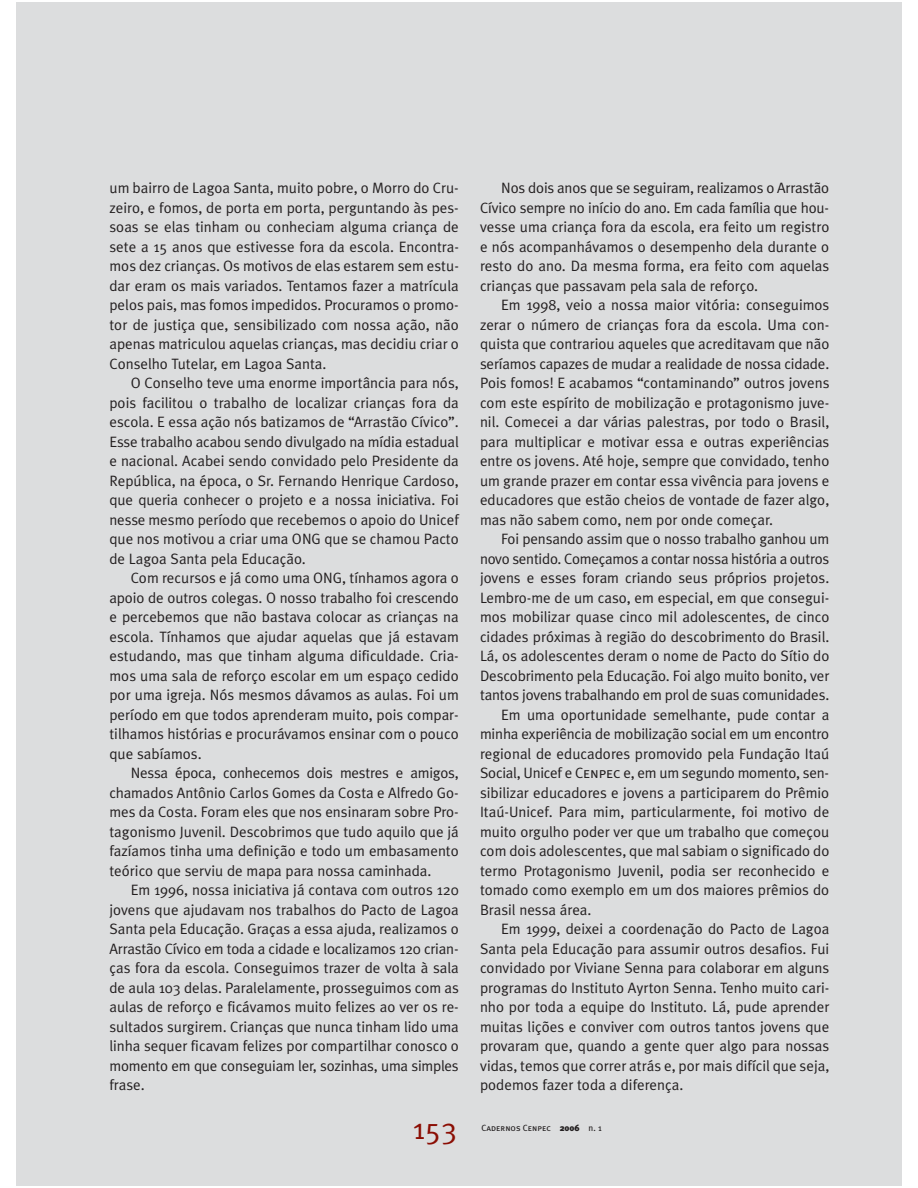
<style>
.page{position:relative;width:918px;height:1188px;background:#fff}
.page>*{position:absolute;margin:0;border:0;box-sizing:border-box;transform-origin:0 0}
.t1{font:30px "Meta Plus Normal";color:#8b0e04}
.t2{font:15px/19.5px "Meta Plus Normal";color:#231f20;text-align:justify}
.t3{font:9px "Meta Plus Book Caps";color:#231f20}
.s1{font-family:"Meta Plus Normal Caps"}
.s2{font-family:"Meta Plus";font-weight:900}
.s3{font-family:"Meta Plus"}
</style>
<div class="page">
<div style="left:16px;top:2px;width:886px;height:1184px;background:#dcddde"></div>
<p class="t2" style="left:109px;top:179px;width:351px">um bairro de Lagoa Santa, muito pobre, o Morro do Cru&shy;zeiro, e fomos, de porta em porta, perguntando às pes&shy;soas se elas tinham ou conheciam alguma criança de sete a 15 anos que estivesse fora da escola. Encontra&shy;mos dez crianças. Os motivos de elas estarem sem estu&shy;dar eram os mais variados. Tentamos fazer a matrícula pelos pais, mas fomos impedidos. Procuramos o promo&shy;tor de justiça que, sensibilizado com nossa ação, não apenas matriculou aquelas crianças, mas decidiu criar o Conselho Tutelar, em Lagoa Santa.</p>
<p class="t2" style="left:109px;top:374px;width:351px;text-indent:21px">O Conselho teve uma enorme importância para nós, pois facilitou o trabalho de localizar crianças fora da escola. E essa ação nós batizamos de “Arrastão Cívico”.<br>Esse trabalho acabou sendo divulgado na mídia estadual e nacional. Acabei sendo convidado pelo Presidente da República, na época, o Sr. Fernando Henrique Cardoso, que queria conhecer o projeto e a nossa iniciativa. Foi nesse mesmo período que recebemos o apoio do Unicef que nos motivou a criar uma ONG que se chamou Pacto de Lagoa Santa pela Educação.</p>
<p class="t2" style="left:109px;top:569px;width:351px;text-indent:21px">Com recursos e já como uma ONG, tínhamos agora o apoio de outros colegas. O nosso trabalho foi crescendo e percebemos que não bastava colocar as crianças na escola. Tínhamos que ajudar aquelas que já estavam estudando, mas que tinham alguma dificuldade. Cria&shy;mos uma sala de reforço escolar em um espaço cedido por uma igreja. Nós mesmos dávamos as aulas. Foi um período em que todos aprenderam muito, pois compar&shy;tilhamos histórias e procurávamos ensinar com o pouco que sabíamos.</p>
<p class="t2" style="left:109px;top:764px;width:351px;text-indent:21px">Nessa época, conhecemos dois mestres e amigos, chamados Antônio Carlos Gomes da Costa e Alfredo Go&shy;mes da Costa. Foram eles que nos ensinaram sobre Pro&shy;tagonismo Juvenil. Descobrimos que tudo aquilo que já fazíamos tinha uma definição e todo um embasamento teórico que serviu de mapa para nossa caminhada.</p>
<p class="t2" style="left:109px;top:881px;width:351px;text-indent:21px">Em 1996, nossa iniciativa já contava com outros 120 jovens que ajudavam nos trabalhos do Pacto de Lagoa Santa pela Educação. Graças a essa ajuda, realizamos o Arrastão Cívico em toda a cidade e localizamos 120 crian&shy;ças fora da escola. Conseguimos trazer de volta à sala de aula 103 delas. Paralelamente, prosseguimos com as aulas de reforço e ficávamos muito felizes ao ver os re&shy;sultados surgirem. Crianças que nunca tinham lido uma linha sequer ficavam felizes por compartilhar conosco o momento em que conseguiam ler, sozinhas, uma simples frase.</p>
<h1 class="t1" style="left:413px;top:1117px;width:46px">153</h1>
<p class="t2" style="left:480px;top:179px;width:351px;text-indent:21px">Nos dois anos que se seguiram, realizamos o Arrastão Cívico sempre no início do ano. Em cada família que hou&shy;vesse uma criança fora da escola, era feito um registro e nós acompanhávamos o desempenho dela durante o resto do ano. Da mesma forma, era feito com aquelas crianças que passavam pela sala de reforço.</p>
<p class="t2" style="left:480px;top:296px;width:351px;text-indent:21px">Em 1998, veio a nossa maior vitória: conseguimos zerar o número de crianças fora da escola. Uma con&shy;quista que contrariou aqueles que acreditavam que não seríamos capazes de mudar a realidade de nossa cidade.<br>Pois fomos! E acabamos “contaminando” outros jovens com este espírito de mobilização e protagonismo juve&shy;nil. Comecei a dar várias palestras, por todo o Brasil, para multiplicar e motivar essa e outras experiências entre os jovens. Até hoje, sempre que convidado, tenho um grande prazer em contar essa vivência para jovens e educadores que estão cheios de vontade de fazer algo, mas não sabem como, nem por onde começar.</p>
<p class="t2" style="left:501px;top:530px;width:330px">Foi pensando assim que o nosso trabalho ganhou um</p>
<p class="t2" style="left:480px;top:550px;width:351px">novo sentido. Começamos a contar nossa história a outros</p>
<p class="t2" style="left:480px;top:569px;width:351px">jovens e esses foram criando seus próprios projetos.</p>
<p class="t2" style="left:480px;top:589px;width:351px">Lembro-me de um caso, em especial, em que consegui-</p>
<p class="t2" style="left:480px;top:608px;width:351px">mos mobilizar quase cinco mil adolescentes, de cinco</p>
<p class="t2" style="left:480px;top:628px;width:351px">cidades próximas à região do descobrimento do Brasil.</p>
<p class="t2" style="left:480px;top:647px;width:351px">Lá, os adolescentes deram o nome de Pacto do Sítio do</p>
<p class="t2" style="left:480px;top:667px;width:351px">Descobrimento pela Educação. Foi algo muito bonito, ver</p>
<p class="t2" style="left:480px;top:686px;width:351px">tantos jovens trabalhando em prol de suas comunidades.</p>
<p class="t2" style="left:501px;top:706px;width:330px">Em uma oportunidade semelhante, pude contar a</p>
<p class="t2" style="left:480px;top:725px;width:351px">minha experiência de mobilização social em um encontro</p>
<p class="t2" style="left:480px;top:745px;width:351px">regional de educadores promovido pela Fundação Itaú</p>
<p class="t2" style="left:480px;top:764px;width:351px">Social, Unicef e <span class="s1">Cenpec</span> e, em um segundo momento, sen-</p>
<p class="t2" style="left:480px;top:784px;width:351px">sibilizar educadores e jovens a participarem do Prêmio</p>
<p class="t2" style="left:480px;top:803px;width:351px">Itaú-Unicef. Para mim, particularmente, foi motivo de</p>
<p class="t2" style="left:480px;top:823px;width:351px">muito orgulho poder ver que um trabalho que começou</p>
<p class="t2" style="left:480px;top:842px;width:351px">com dois adolescentes, que mal sabiam o significado do</p>
<p class="t2" style="left:480px;top:862px;width:351px">termo Protagonismo Juvenil, podia ser reconhecido e</p>
<p class="t2" style="left:480px;top:881px;width:351px">tomado como exemplo em um dos maiores prêmios do</p>
<p class="t2" style="left:480px;top:901px;width:113px">Brasil nessa área.</p>
<p class="t2" style="left:501px;top:920px;width:330px">Em 1999, deixei a coordenação do Pacto de Lagoa</p>
<p class="t2" style="left:480px;top:940px;width:351px">Santa pela Educação para assumir outros desafios. Fui</p>
<p class="t2" style="left:480px;top:959px;width:351px">convidado por Viviane Senna para colaborar em alguns</p>
<p class="t2" style="left:480px;top:979px;width:351px">programas do Instituto Ayrton Senna. Tenho muito cari-</p>
<p class="t2" style="left:480px;top:998px;width:351px">nho por toda a equipe do Instituto. Lá, pude aprender</p>
<p class="t2" style="left:480px;top:1018px;width:351px">muitas lições e conviver com outros tantos jovens que</p>
<p class="t2" style="left:480px;top:1037px;width:351px">provaram que, quando a gente quer algo para nossas</p>
<p class="t2" style="left:480px;top:1057px;width:351px">vidas, temos que correr atrás e, por mais difícil que seja,</p>
<p class="t2" style="left:480px;top:1076px;width:205px">podemos fazer toda a diferença.</p>
<p class="t3" style="left:482px;top:1122px;width:122px">Cadernos Cenpec <span class="s2">2006</span> <span class="s3">n. 1</span></p>
</div>
